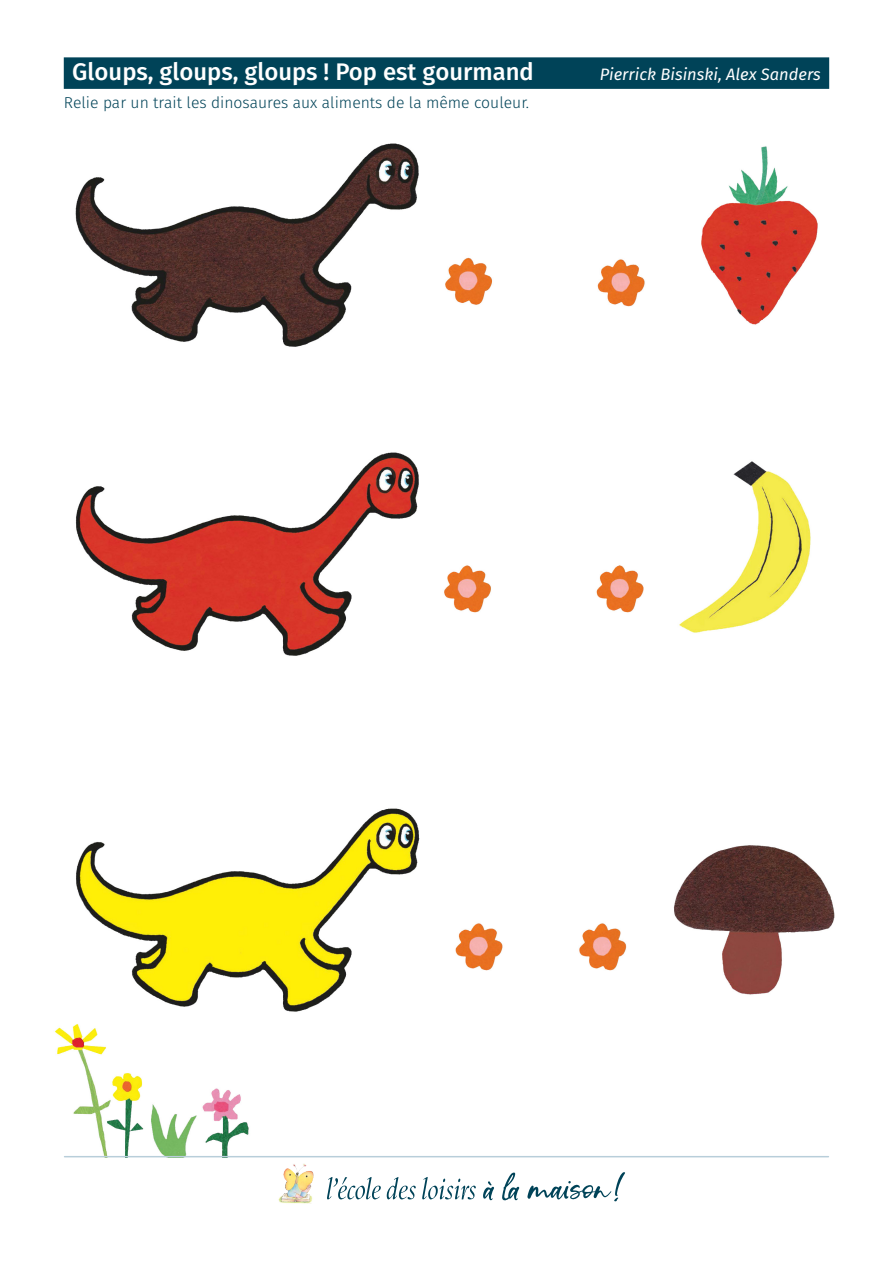
<style>
.page{position:relative;width:893px;height:1263px;background:#fff}
.page>*{position:absolute;margin:0;border:0;box-sizing:border-box;transform-origin:0 0}
.Titre{font:500 24px "Fira Sans";color:#fff}
.Titre-2{font:italic 16.5px "Fira Sans";color:#fff}
.Consigne{font:300 15.75px "Fira Sans";color:#004358}
</style>
<div class="page">
<img style="left:55px;top:143px;width:780px;height:1014px">
<div style="left:64px;top:57px;width:765px;height:32px;background:#004358"></div>
<hr style="left:65px;top:1156px;width:763px;height:1px;background:#b8ceda">
<svg style="left:483px;top:1172px;width:142px;height:29px"></svg>
<svg style="left:327px;top:1177px;width:149px;height:22px"></svg>
<img style="left:278px;top:1164px;width:36px;height:40px">
<p class="Titre" style="left:72px;top:53px;width:463px">Gloups, gloups, gloups ! Pop est gourmand</p>
<p class="Titre-2" style="left:600px;top:62px;width:223px">Pierrick Bisinski, Alex Sanders</p>
<p class="Consigne" style="left:64px;top:92px;width:467px">Relie par un trait les dinosaures aux aliments de la même couleur.</p>
</div>
